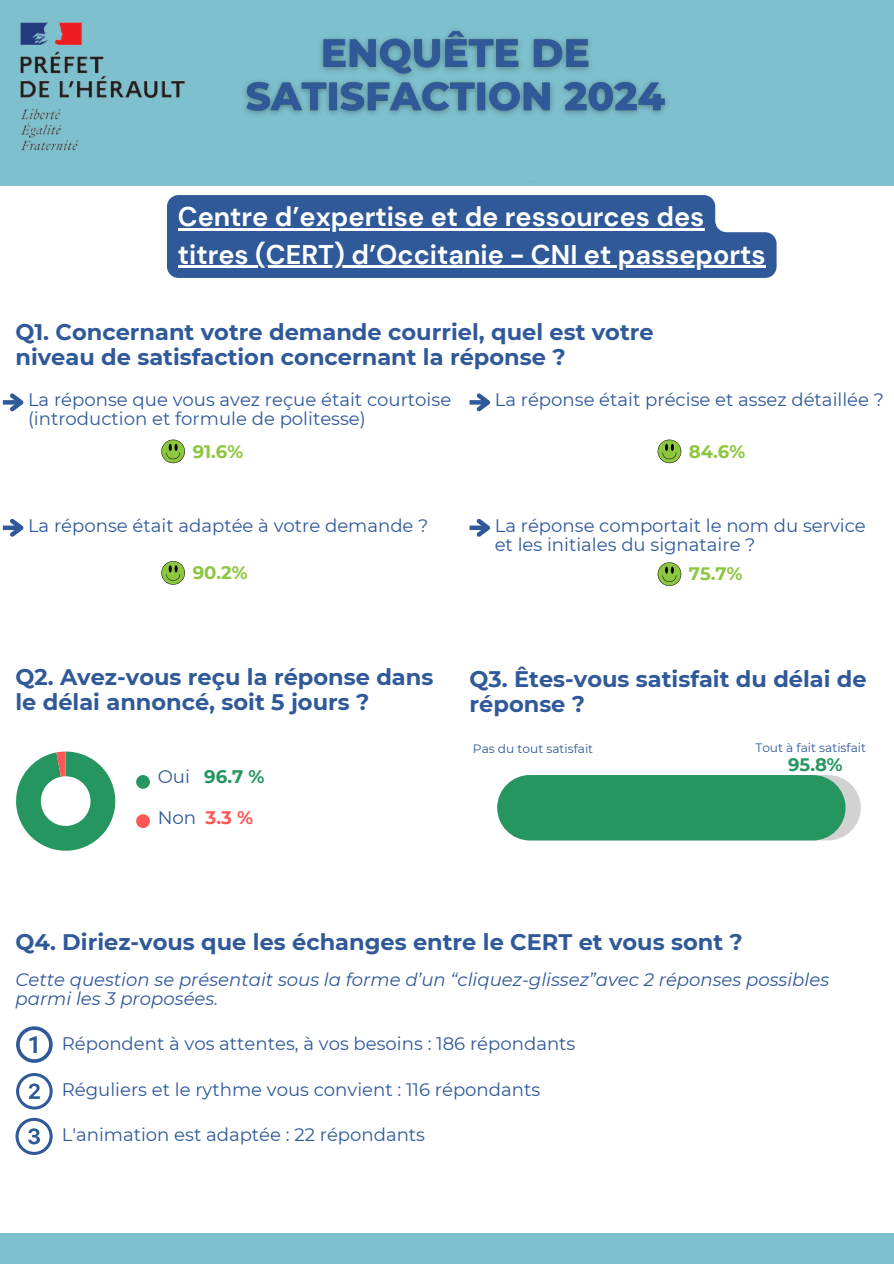
<style>
.page{position:relative;width:894px;height:1264px;background:#fff}
.page>*{position:absolute;margin:0;border:0;box-sizing:border-box;transform-origin:0 0}
.t1{font:700 27px "DM Sans";color:#fff}
.t2{font:700 22.5px/24.8px "Montserrat";color:#2f5999}
.t3{font:18.15px/19.2px "Montserrat";color:#2f5999}
.t4{font:italic 18.15px/19.2px "Montserrat";color:#2f5999}
.t5{font:700 18.15px "Montserrat";color:#269660}
.t6{font:700 18.15px "Montserrat";color:#ff5757}
.t7{font:700 18px "Montserrat";color:#8dc63f}
.t8{font:700 18px "Montserrat";color:#269660}
.t9{font:12.15px "Montserrat";color:#2f5999}
.s1{font-weight:400;color:#2f5999}
</style>
<div class="page">
<div style="left:0;top:1233px;width:893px;height:30px;background:#7ec0cd"></div>
<div style="left:0;top:0;width:893px;height:181px;background:#7ec0cd"></div>
<img style="left:20px;top:22px;width:165px;height:129px">
<svg style="left:3px;top:400px;width:3px;height:4px"></svg>
<svg style="left:6px;top:393px;width:18px;height:19px"></svg>
<svg style="left:161px;top:439px;width:24px;height:24px"></svg>
<svg style="left:469px;top:400px;width:3px;height:4px"></svg>
<svg style="left:472px;top:393px;width:19px;height:19px"></svg>
<svg style="left:657px;top:439px;width:24px;height:24px"></svg>
<div style="left:3px;top:525px;width:18px;height:5px;background:#2f5999"></div>
<svg style="left:6px;top:518px;width:18px;height:19px"></svg>
<svg style="left:161px;top:561px;width:24px;height:23px"></svg>
<div style="left:469px;top:525px;width:19px;height:5px;background:#2f5999"></div>
<svg style="left:472px;top:518px;width:19px;height:19px"></svg>
<svg style="left:657px;top:562px;width:24px;height:24px"></svg>
<svg style="left:16px;top:751px;width:99px;height:99px"></svg>
<div style="left:136px;top:775px;width:14px;height:13px;background:#269660;border-radius:50%"></div>
<div style="left:136px;top:814px;width:14px;height:14px;background:#ff5757;border-radius:50%"></div>
<div style="left:497px;top:775px;width:363px;height:65px;background:#d3d2d2;border-radius:33px"></div>
<div style="left:497px;top:775px;width:348px;height:65px;background:#269660;border-radius:33px"></div>
<svg style="left:16px;top:1026px;width:37px;height:36px"></svg>
<svg style="left:16px;top:1073px;width:37px;height:36px"></svg>
<svg style="left:15px;top:1117px;width:38px;height:37px"></svg>
<svg style="left:167px;top:195px;width:609px;height:83px;background:#3e65a0"></svg>
<hr style="left:178px;top:229px;width:526px;height:2px;background:#fff">
<hr style="left:178px;top:266px;width:587px;height:2px;background:#fff">
<img style="left:244px;top:30px;width:423px;height:85px">
<p class="t1" style="left:178px;top:199px;width:528px">Centre d’expertise et de ressources des</p>
<h3 class="t1" style="left:178px;top:237px;width:589px">titres (CERT) d’Occitanie - CNI et passeports</h3>
<h4 class="t2" style="left:15px;top:320px;width:639px">Q1. Concernant votre demande courriel, quel est votre niveau de satisfaction concernant la réponse ?</h4>
<h6 class="t3" style="left:28px;top:390px;width:424px">La réponse que vous avez reçue était courtoise (introduction et formule de politesse)</h6>
<h6 class="t7" style="left:193px;top:440px;width:52px">91.6%</h6>
<p class="t3" style="left:494px;top:390px;width:391px">La réponse était précise et assez détaillée ?</p>
<h5 class="t7" style="left:688px;top:440px;width:58px">84.6%</h5>
<p class="t3" style="left:28px;top:515px;width:402px">La réponse était adaptée à votre demande ?</p>
<h5 class="t7" style="left:193px;top:561px;width:56px">90.2%</h5>
<h6 class="t3" style="left:494px;top:515px;width:372px">La réponse comportait le nom du service et les initiales du signataire ?</h6>
<p class="t7" style="left:688px;top:563px;width:55px">75.7%</p>
<h5 class="t2" style="left:15px;top:664px;width:419px">Q2. Avez-vous reçu la réponse dans le délai annoncé, soit 5 jours ?</h5>
<h6 class="t2" style="left:469px;top:666px;width:398px">Q3. Êtes-vous satisfait du délai de réponse ?</h6>
<p class="t5" style="left:158px;top:765px;width:108px"><span class="s1">Oui</span> 96.7 %</p>
<h5 class="t6" style="left:158px;top:806px;width:97px"><span class="s1">Non</span> 3.3 %</h5>
<h4 class="t9" style="left:473px;top:741px;width:122px">Pas du tout satisfait</h4>
<h6 class="t9" style="left:755px;top:740px;width:112px">Tout à fait satisfait</h6>
<h5 class="t8" style="left:788px;top:754px;width:56px">95.8%</h5>
<h6 class="t2" style="left:15px;top:929px;width:728px">Q4. Diriez-vous que les échanges entre le CERT et vous sont ?</h6>
<h4 class="t4" style="left:15px;top:969px;width:815px">Cette question se présentait sous la forme d’un “cliquez-glissez”avec 2 réponses possibles parmi les 3 proposées.</h4>
<h4 class="t3" style="left:62px;top:1033px;width:515px">Répondent à vos attentes, à vos besoins : 186 répondants</h4>
<p class="t3" style="left:62px;top:1080px;width:480px">Réguliers et le rythme vous convient : 116 répondants</p>
<p class="t3" style="left:62px;top:1125px;width:365px">L'animation est adaptée : 22 répondants</p>
</div>
